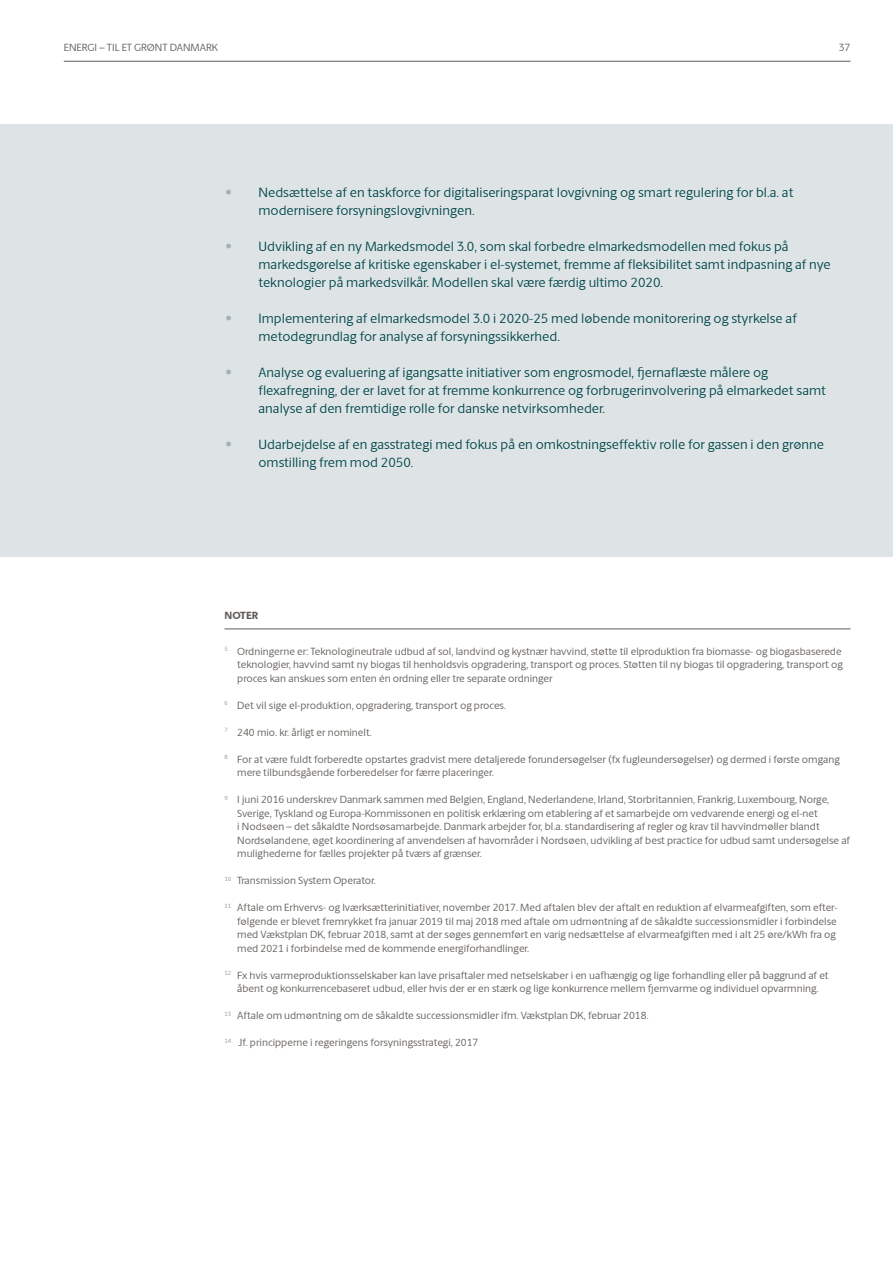
<style>
.page{position:relative;width:893px;height:1263px;background:#fff}
.page>*{position:absolute;margin:0;border:0;box-sizing:border-box;transform-origin:0 0}
.t1{font:13.5px/18px "Berlingske Sans";color:#00464a}
.t2{font:10.5px/13.5px "Berlingske Sans";color:#615c58}
.t3{font:800 10.5px "Berlingske Sans";color:#615c58}
.s1{color:#a1b3b6}
</style>
<div class="page">
<hr style="left:64px;top:61px;width:786px;height:1px;background:#615c58">
<hr style="left:225px;top:628px;width:625px;height:1px;background:#615c58">
<div style="left:0;top:125px;width:893px;height:432px;background:#dee4e6"></div>
<p class="t2" style="left:64px;top:41px;width:156px">ENERGI – TIL ET GRØNT DANMARK</p>
<p class="t2" style="left:839px;top:41px;width:13px">37</p>
<p class="t1" style="left:259px;top:183px;width:536px;text-indent:-33px"><span class="s1">•</span> Nedsættelse af en taskforce for digitaliseringsparat lovgivning og smart regulering for bl.a. at modernisere forsyningslovgivningen.</p>
<p class="t1" style="left:259px;top:237px;width:574px;text-indent:-33px"><span class="s1">•</span> Udvikling af en ny Markedsmodel 3.0, som skal forbedre elmarkedsmodellen med fokus på markedsgørelse af kritiske egenskaber i el-systemet, fremme af fleksibilitet samt indpasning af nye teknologier på markedsvilkår. Modellen skal være færdig ultimo 2020.</p>
<p class="t1" style="left:259px;top:309px;width:540px;text-indent:-33px"><span class="s1">•</span> Implementering af elmarkedsmodel 3.0 i 2020-25 med løbende monitorering og styrkelse af metodegrundlag for analyse af forsyningssikkerhed.</p>
<p class="t1" style="left:259px;top:363px;width:569px;text-indent:-33px"><span class="s1">•</span> Analyse og evaluering af igangsatte initiativer som engrosmodel, fjernaflæste målere og flexafregning, der er lavet for at fremme konkurrence og forbrugerinvolvering på elmarkedet samt analyse af den fremtidige rolle for danske netvirksomheder.</p>
<p class="t1" style="left:259px;top:435px;width:567px;text-indent:-33px"><span class="s1">•</span> Udarbejdelse af en gasstrategi med fokus på en omkostningseffektiv rolle for gassen i den grønne omstilling frem mod 2050.</p>
<p class="t3" style="left:225px;top:609px;width:35px">NOTER</p>
<p class="t2" style="left:237px;top:644px;width:607px;text-align:justify;text-indent:-13px"><sup>5</sup> Ordningerne er: Teknologineutrale udbud af sol, landvind og kystnær havvind, støtte til elproduktion fra biomasse- og biogasbaserede teknologier, havvind samt ny biogas til henholdsvis opgradering, transport og proces. Støtten til ny biogas til opgradering, transport og proces kan anskues som enten én ordning eller tre separate ordninger</p>
<p class="t2" style="left:225px;top:698px;width:283px"><sup>6</sup> Det vil sige el-produktion, opgradering, transport og proces.</p>
<p class="t2" style="left:225px;top:725px;width:149px"><sup>7</sup> 240 mio. kr. årligt er nominelt.</p>
<p class="t2" style="left:237px;top:752px;width:604px;text-indent:-13px"><sup>8</sup> For at være fuldt forberedte opstartes gradvist mere detaljerede forundersøgelser (fx fugleundersøgelser) og dermed i første omgang mere tilbundsgående forberedelser for færre placeringer.</p>
<p class="t2" style="left:237px;top:793px;width:614px;text-indent:-13px"><sup>9</sup> I juni 2016 underskrev Danmark sammen med Belgien, England, Nederlandene, Irland, Storbritannien, Frankrig, Luxembourg, Norge, Sverige, Tyskland og Europa-Kommissonen en politisk erklæring om etablering af et samarbejde om vedvarende energi og el-net<br>i Nodsøen – det såkaldte Nordsøsamarbejde. Danmark arbejder for, bl.a. standardisering af regler og krav til havvindmøller blandt Nordsølandene, øget koordinering af anvendelsen af havområder i Nordsøen, udvikling af best practice for udbud samt undersøgelse af mulighederne for fælles projekter på tværs af grænser.</p>
<p class="t2" style="left:225px;top:874px;width:153px"><sup>10</sup> Transmission System Operator.</p>
<p class="t2" style="left:237px;top:901px;width:601px;text-indent:-13px"><sup>11</sup> Aftale om Erhvervs- og Iværksætterinitiativer, november 2017. Med aftalen blev der aftalt en reduktion af elvarmeafgiften, som efter&shy;følgende er blevet fremrykket fra januar 2019 til maj 2018 med aftale om udmøntning af de såkaldte successionsmidler i forbindelse med Vækstplan DK, februar 2018, samt at der søges gennemført en varig nedsættelse af elvarmeafgiften med i alt 25 øre/kWh fra og med 2021 i forbindelse med de kommende energiforhandlinger.</p>
<p class="t2" style="left:225px;top:968px;width:606px;text-align:center"><sup>12</sup> Fx hvis varmeproduktionsselskaber kan lave prisaftaler med netselskaber i en uafhængig og lige forhandling eller på baggrund af et åbent og konkurrencebaseret udbud, eller hvis der er en stærk og lige konkurrence mellem fjernvarme og individuel opvarmning.</p>
<p class="t2" style="left:225px;top:1009px;width:426px"><sup>13</sup> Aftale om udmøntning om de såkaldte successionsmidler ifm. Vækstplan DK, februar 2018.</p>
<p class="t2" style="left:225px;top:1036px;width:255px"><sup>14</sup> Jf. principperne i regeringens forsyningsstrategi, 2017</p>
</div>
